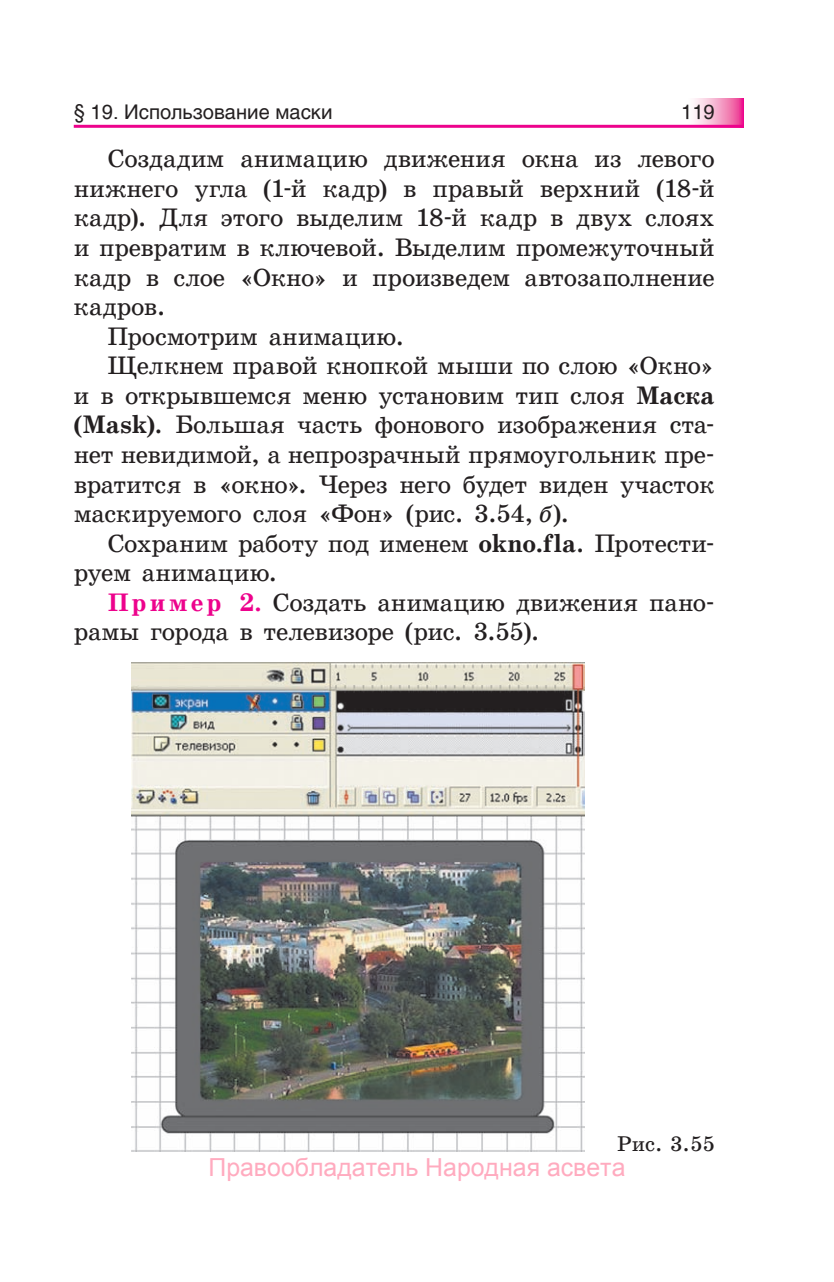
<style>
.page{position:relative;width:834px;height:1282px;background:#fff}
.page>*{position:absolute;margin:0;border:0;box-sizing:border-box;transform-origin:0 0}
.t1{font:25.4px "School Book New C";letter-spacing:-.01em;color:#231f20}
.t2{font:24.8px "Arial";color:#ffabbf}
.t3{font:21.4px "School Book New C";color:#231f20}
.t4{font:20px "Helios New";color:#231f20}
.s1{font-weight:700}
.s2{font-style:italic}
.s3{font-weight:700;color:#ed028c}
</style>
<div class="page">
<svg style="left:686px;top:99px;width:57px;height:26px"></svg>
<hr style="left:74px;top:125px;width:669px;height:3px;background:#ed028c">
<img style="left:131px;top:663px;width:453px;height:488px">
<p class="t4" style="left:74px;top:100px;width:260px">§ 19. Использование маски</p>
<p class="t4" style="left:681px;top:100px;width:35px">119</p>
<p class="t1" style="left:108px;top:147px;width:608px">Создадим анимацию движения окна из левого</p>
<p class="t1" style="left:74px;top:177px;width:642px">нижнего угла (1-й кадр) в правый верхний (18-й</p>
<p class="t1" style="left:74px;top:207px;width:642px">кадр). Для этого выделим 18-й кадр в двух слоях</p>
<p class="t1" style="left:74px;top:236px;width:642px">и превратим в ключевой. Выделим промежуточный</p>
<p class="t1" style="left:74px;top:266px;width:642px">кадр в слое «Окно» и произведем автозаполнение</p>
<p class="t1" style="left:74px;top:295px;width:93px">кадров.</p>
<p class="t1" style="left:108px;top:325px;width:298px">Просмотрим анимацию.</p>
<p class="t1" style="left:108px;top:354px;width:608px">Щелкнем правой кнопкой мыши по слою «Окно»</p>
<p class="t1" style="left:74px;top:384px;width:642px">и в открывшемся меню установим тип слоя <span class="s1">Маска</span></p>
<p class="t1" style="left:74px;top:413px;width:642px"><span class="s1">(Mask)</span>. Большая часть фонового изображения ста-</p>
<p class="t1" style="left:74px;top:443px;width:642px">нет невидимой, а непрозрачный прямоугольник пре-</p>
<p class="t1" style="left:74px;top:473px;width:642px">вратится в «окно». Через него будет виден участок</p>
<p class="t1" style="left:74px;top:502px;width:497px">маскируемого слоя «Фон» (рис. 3.54, <span class="s2">б</span>).</p>
<p class="t1" style="left:108px;top:532px;width:608px">Сохраним работу под именем <span class="s1">okno.fla</span>. Протести-</p>
<p class="t1" style="left:74px;top:561px;width:205px">руем анимацию.</p>
<p class="t1" style="left:108px;top:591px;width:608px"><span class="s3">Пример 2.</span> Создать анимацию движения пано-</p>
<p class="t1" style="left:74px;top:620px;width:467px">рамы города в телевизоре (рис. 3.55).</p>
<p class="t3" style="left:617px;top:1133px;width:99px">Рис. 3.55</p>
<p class="t2" style="left:208px;top:1150px;width:418px">Правообладатель Народная асвета</p>
</div>
